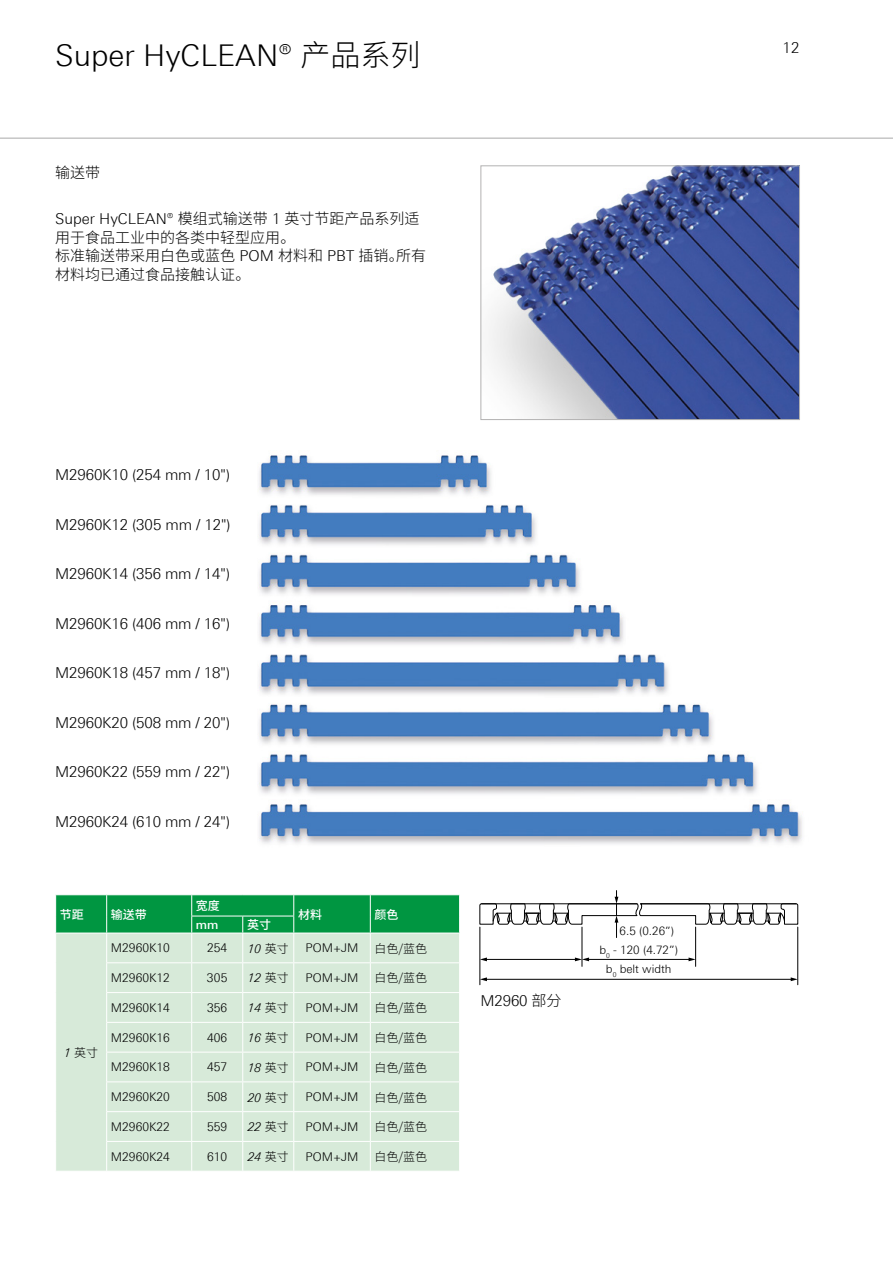
<style>
.page{position:relative;width:893px;height:1263px;background:#fff}
.page>*{position:absolute;margin:0;border:0;box-sizing:border-box;transform-origin:0 0}
.t1{font:300 30px "Linotype Univers 330";color:#000}
.t2{font:300 15px "Linotype Univers 330";letter-spacing:-.01em;color:#000}
.t3{font:300 15px/18.8px "Noto Sans SC";color:#000}
.t4{font:300 12px "Linotype Univers 330";color:#000}
.t5{font:300 12px "Noto Sans SC";color:#000}
.t6{font:12px "Linotype Univers 331 Light It";color:#000}
.t7{font:500 12px "Noto Sans SC";color:#fff}
.t8{font:500 12px "Linotype Univers 530";color:#fff}
.t9{font:300 11.55px "Linotype Univers 330";color:#000}
.s1{font-family:"Noto Sans SC"}
.s2{font-family:"Linotype Univers 330"}
.s3{font-family:"Linotype Univers 331 Light It";font-weight:400}
.s4{font-family:"Noto Sans SC";font-weight:300}
</style>
<div class="page">
<hr style="left:0;top:137px;width:893px;height:2px;background:#c6c6c6">
<svg style="left:55px;top:895px;width:405px;height:276px;background:#bfe1c9"></svg>
<hr style="left:480px;top:927px;width:1px;height:58px;background:#000">
<hr style="left:582px;top:927px;width:1px;height:39px;background:#000">
<hr style="left:486px;top:959px;width:90px;height:1px;background:#000">
<svg style="left:480px;top:957px;width:7px;height:4px"></svg>
<hr style="left:486px;top:979px;width:306px;height:1px;background:#000">
<svg style="left:480px;top:977px;width:7px;height:4px"></svg>
<svg style="left:791px;top:977px;width:6px;height:4px"></svg>
<hr style="left:588px;top:959px;width:102px;height:1px;background:#000">
<svg style="left:575px;top:957px;width:14px;height:4px"></svg>
<svg style="left:689px;top:957px;width:6px;height:4px"></svg>
<hr style="left:695px;top:927px;width:1px;height:39px;background:#000">
<hr style="left:797px;top:927px;width:1px;height:58px;background:#000">
<svg style="left:479px;top:890px;width:319px;height:47px"></svg>
<img style="left:489px;top:167px;width:309px;height:251px">
<div style="left:480px;top:165px;width:320px;height:255px;border:1px solid #b3b2b2"></div>
<img style="left:258px;top:455px;width:544px;height:389px">
<h1 class="t1" style="left:55px;top:38px;width:367px">Super HyCLEAN® <span class="s1">产品系列</span></h1>
<p class="t3" style="left:55px;top:163px;width:47px">输送带</p>
<p class="t3" style="left:55px;top:209px;width:372px"><span class="s2">Super HyCLEAN®</span> 模组式输送带 <span class="s2">1</span> 英寸节距产品系列适用于食品工业中的各类中轻型应用。<br>标准输送带采用白色或蓝色 <span class="s2">POM</span> 材料和 <span class="s2">PBT</span> 插销。所有材料均已通过食品接触认证。</p>
<p class="t2" style="left:55px;top:466px;width:176px">M2960K10 (254 mm / 10")</p>
<p class="t2" style="left:55px;top:516px;width:177px">M2960K12 (305 mm / 12")</p>
<p class="t2" style="left:55px;top:565px;width:176px">M2960K14 (356 mm / 14")</p>
<p class="t2" style="left:55px;top:615px;width:176px">M2960K16 (406 mm / 16")</p>
<p class="t2" style="left:55px;top:664px;width:176px">M2960K18 (457 mm / 18")</p>
<p class="t2" style="left:55px;top:714px;width:176px">M2960K20 (508 mm / 20")</p>
<p class="t2" style="left:55px;top:763px;width:176px">M2960K22 (559 mm / 22")</p>
<p class="t2" style="left:55px;top:813px;width:176px">M2960K24 (610 mm / 24")</p>
<p class="t7" style="left:60px;top:907px;width:25px">节距</p>
<p class="t7" style="left:111px;top:907px;width:37px">输送带</p>
<p class="t7" style="left:196px;top:899px;width:25px">宽度</p>
<p class="t8" style="left:196px;top:917px;width:24px">mm</p>
<p class="t7" style="left:247px;top:918px;width:25px">英寸</p>
<p class="t7" style="left:298px;top:907px;width:25px">材料</p>
<p class="t7" style="left:375px;top:907px;width:26px">颜色</p>
<p class="t5" style="left:64px;top:1046px;width:36px"><span class="s3">1</span> 英寸</p>
<p class="t4" style="left:111px;top:941px;width:61px">M2960K10</p>
<p class="t4" style="left:207px;top:941px;width:22px">254</p>
<p class="t6" style="left:248px;top:941px;width:42px">10 <span class="s4">英寸</span></p>
<p class="t4" style="left:306px;top:941px;width:54px">POM+JM</p>
<p class="t5" style="left:375px;top:941px;width:54px">白色/蓝色</p>
<p class="t4" style="left:111px;top:971px;width:61px">M2960K12</p>
<p class="t4" style="left:207px;top:971px;width:22px">305</p>
<p class="t6" style="left:248px;top:971px;width:42px">12 <span class="s4">英寸</span></p>
<p class="t4" style="left:306px;top:971px;width:54px">POM+JM</p>
<p class="t5" style="left:375px;top:971px;width:54px">白色/蓝色</p>
<p class="t4" style="left:111px;top:1000px;width:61px">M2960K14</p>
<p class="t4" style="left:207px;top:1000px;width:22px">356</p>
<p class="t6" style="left:248px;top:1001px;width:42px">14 <span class="s4">英寸</span></p>
<p class="t4" style="left:306px;top:1000px;width:54px">POM+JM</p>
<p class="t5" style="left:375px;top:1001px;width:54px">白色/蓝色</p>
<p class="t4" style="left:111px;top:1030px;width:61px">M2960K16</p>
<p class="t4" style="left:207px;top:1030px;width:22px">406</p>
<p class="t6" style="left:248px;top:1031px;width:42px">16 <span class="s4">英寸</span></p>
<p class="t4" style="left:306px;top:1030px;width:54px">POM+JM</p>
<p class="t5" style="left:375px;top:1031px;width:54px">白色/蓝色</p>
<p class="t4" style="left:111px;top:1060px;width:61px">M2960K18</p>
<p class="t4" style="left:207px;top:1060px;width:22px">457</p>
<p class="t6" style="left:248px;top:1060px;width:42px">18 <span class="s4">英寸</span></p>
<p class="t4" style="left:306px;top:1060px;width:54px">POM+JM</p>
<p class="t5" style="left:375px;top:1060px;width:54px">白色/蓝色</p>
<p class="t4" style="left:111px;top:1090px;width:61px">M2960K20</p>
<p class="t4" style="left:207px;top:1090px;width:22px">508</p>
<p class="t6" style="left:248px;top:1090px;width:42px">20 <span class="s4">英寸</span></p>
<p class="t4" style="left:306px;top:1090px;width:54px">POM+JM</p>
<p class="t5" style="left:375px;top:1090px;width:54px">白色/蓝色</p>
<p class="t4" style="left:111px;top:1119px;width:61px">M2960K22</p>
<p class="t4" style="left:207px;top:1119px;width:22px">559</p>
<p class="t6" style="left:248px;top:1120px;width:42px">22 <span class="s4">英寸</span></p>
<p class="t4" style="left:306px;top:1119px;width:54px">POM+JM</p>
<p class="t5" style="left:375px;top:1120px;width:54px">白色/蓝色</p>
<p class="t4" style="left:111px;top:1149px;width:61px">M2960K24</p>
<p class="t4" style="left:207px;top:1149px;width:22px">610</p>
<p class="t6" style="left:248px;top:1150px;width:42px">24 <span class="s4">英寸</span></p>
<p class="t4" style="left:306px;top:1149px;width:54px">POM+JM</p>
<p class="t5" style="left:375px;top:1150px;width:54px">白色/蓝色</p>
<p class="t2" style="left:480px;top:991px;width:83px">M2960 <span class="s1">部分</span></p>
<p class="t9" style="left:620px;top:924px;width:56px">6.5 (0.26”)</p>
<p class="t9" style="left:599px;top:943px;width:80px">b<sub>0</sub> - 120 (4.72”)</p>
<p class="t9" style="left:606px;top:962px;width:67px">b<sub>0</sub> belt width</p>
<p class="t2" style="left:783px;top:39px;width:18px">12</p>
</div>
